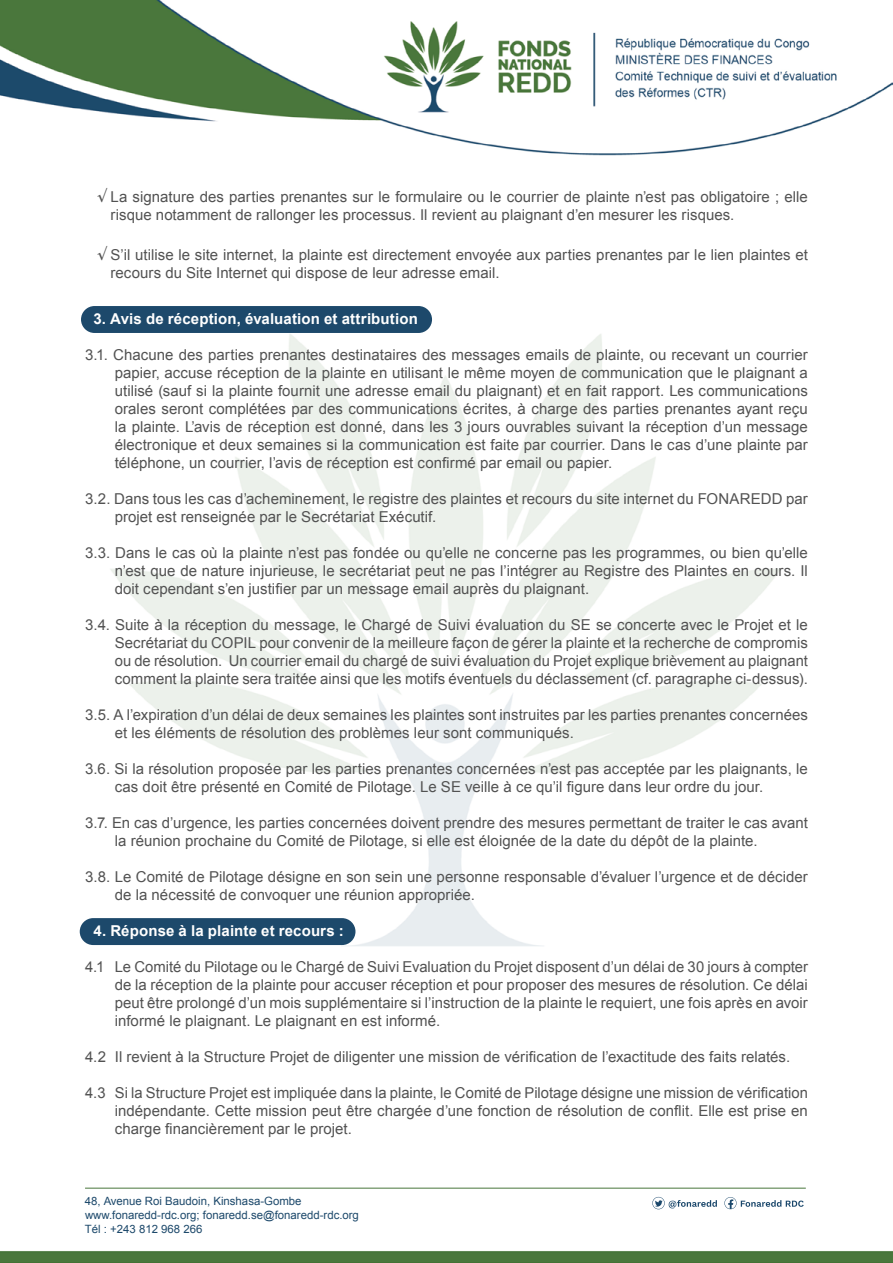
<style>
.page{position:relative;width:893px;height:1263px;background:#fff}
.page>*{position:absolute;margin:0;border:0;box-sizing:border-box;transform-origin:0 0}
.t1{font:15px/18px "Arial";color:#525252}
.t2{font:700 15px "Arial";letter-spacing:.01em;color:#fff}
.t3{font:11.4px/13.6px "Arial";color:#1d496b}
.s1{font-family:"Times";font-weight:700}
</style>
<div class="page">
<img style="left:0;top:0;width:893px;height:1262px">
<svg style="left:724px;top:1197px;width:80px;height:12px"></svg>
<svg style="left:652px;top:1197px;width:65px;height:12px"></svg>
<hr style="left:85px;top:1188px;width:721px;height:1px;background:#49773c">
<div style="left:80px;top:918px;width:275px;height:27px;background:#1d496b;border-radius:13px"></div>
<div style="left:81px;top:306px;width:351px;height:27px;background:#1d496b;border-radius:13px"></div>
<p class="t1" style="left:111px;top:188px;width:699px;text-indent:-13px"><span class="s1">¥</span> La signature des parties prenantes sur le formulaire ou le courrier de plainte n’est pas obligatoire ; elle risque notamment de rallonger les processus. Il revient au plaignant d’en mesurer les risques.</p>
<p class="t1" style="left:111px;top:245px;width:699px;text-indent:-13px"><span class="s1">¥</span> S’il utilise le site internet, la plainte est directement envoyée aux parties prenantes par le lien plaintes et recours du Site Internet qui dispose de leur adresse email.</p>
<p class="t2" style="left:94px;top:309px;width:326px">3. Avis de réception, évaluation et attribution</p>
<p class="t1" style="left:115px;top:346px;width:695px;text-align:justify;text-indent:-30px">3.1. Chacune des parties prenantes destinataires des messages emails de plainte, ou recevant un courrier papier, accuse réception de la plainte en utilisant le même moyen de communication que le plaignant a utilisé (sauf si la plainte fournit une adresse email du plaignant) et en fait rapport. Les communications orales seront complétées par des communications écrites, à charge des parties prenantes ayant reçu la plainte. L’avis de réception est donné, dans les 3 jours ouvrables suivant la réception d’un message électronique et deux semaines si la communication est faite par courrier. Dans le cas d’une plainte par téléphone, un courrier, l’avis de réception est confirmé par email ou papier.</p>
<p class="t1" style="left:115px;top:490px;width:695px;text-indent:-30px">3.2. Dans tous les cas d’acheminement, le registre des plaintes et recours du site internet du FONAREDD par projet est renseignée par le Secrétariat Exécutif.</p>
<p class="t1" style="left:115px;top:544px;width:695px;text-align:justify;text-indent:-30px">3.3. Dans le cas où la plainte n’est pas fondée ou qu’elle ne concerne pas les programmes, ou bien qu’elle n’est que de nature injurieuse, le secrétariat peut ne pas l’intégrer au Registre des Plaintes en cours. Il doit cependant s’en justifier par un message email auprès du plaignant.</p>
<p class="t1" style="left:115px;top:616px;width:695px;text-align:justify;text-indent:-30px">3.4. Suite à la réception du message, le Chargé de Suivi évaluation du SE se concerte avec le Projet et le Secrétariat du COPIL pour convenir de la meilleure façon de gérer la plainte et la recherche de compromis ou de résolution. Un courrier email du chargé de suivi évaluation du Projet explique brièvement au plaignant comment la plainte sera traitée ainsi que les motifs éventuels du déclassement (cf. paragraphe ci-dessus).</p>
<p class="t1" style="left:115px;top:706px;width:695px;text-indent:-30px">3.5. A l’expiration d’un délai de deux semaines les plaintes sont instruites par les parties prenantes concernées et les éléments de résolution des problèmes leur sont communiqués.</p>
<p class="t1" style="left:115px;top:760px;width:695px;text-indent:-30px">3.6. Si la résolution proposée par les parties prenantes concernées n’est pas acceptée par les plaignants, le cas doit être présenté en Comité de Pilotage. Le SE veille à ce qu’il figure dans leur ordre du jour.</p>
<p class="t1" style="left:115px;top:814px;width:695px;text-indent:-30px">3.7. En cas d’urgence, les parties concernées doivent prendre des mesures permettant de traiter le cas avant la réunion prochaine du Comité de Pilotage, si elle est éloignée de la date du dépôt de la plainte.</p>
<p class="t1" style="left:115px;top:868px;width:695px;text-indent:-30px">3.8. Le Comité de Pilotage désigne en son sein une personne responsable d’évaluer l’urgence et de décider de la nécessité de convoquer une réunion appropriée.</p>
<p class="t2" style="left:94px;top:921px;width:252px">4. Réponse à la plainte et recours :</p>
<p class="t1" style="left:115px;top:958px;width:695px;text-align:justify;text-indent:-30px">4.1 Le Comité du Pilotage ou le Chargé de Suivi Evaluation du Projet disposent d’un délai de 30 jours à compter de la réception de la plainte pour accuser réception et pour proposer des mesures de résolution. Ce délai peut être prolongé d’un mois supplémentaire si l’instruction de la plainte le requiert, une fois après en avoir informé le plaignant. Le plaignant en est informé.</p>
<p class="t1" style="left:85px;top:1048px;width:707px">4.2 Il revient à la Structure Projet de diligenter une mission de vérification de l’exactitude des faits relatés.</p>
<p class="t1" style="left:115px;top:1084px;width:695px;text-align:justify;text-indent:-30px">4.3 Si la Structure Projet est impliquée dans la plainte, le Comité de Pilotage désigne une mission de vérification indépendante. Cette mission peut être chargée d’une fonction de résolution de conflit. Elle est prise en charge financièrement par le projet.</p>
<p class="t3" style="left:85px;top:1195px;width:276px">48, Avenue Roi Baudoin, Kinshasa-Gombe www.fonaredd-rdc.org; fonaredd.se@fonaredd-rdc.org<br>Tél : +243 812 968 266</p>
</div>
